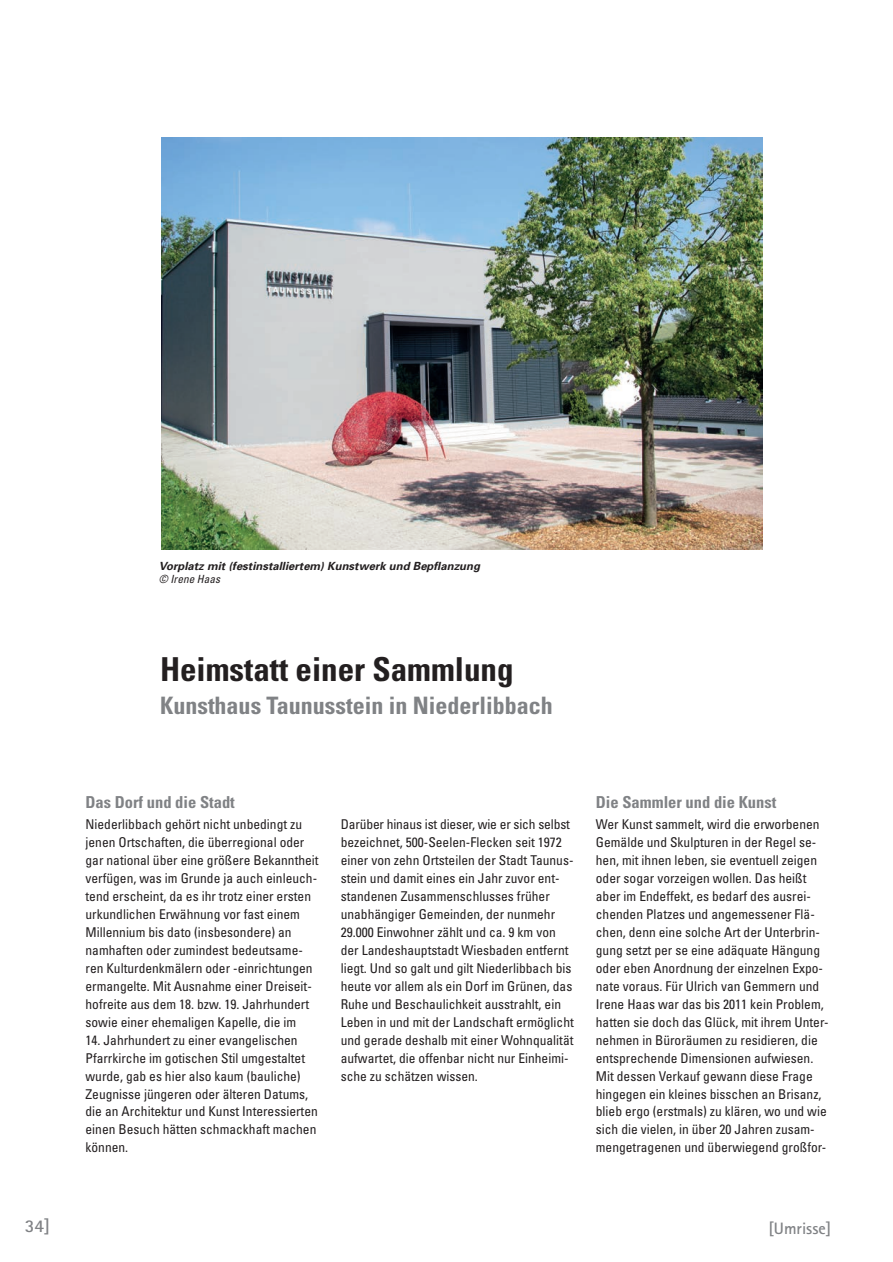
<style>
.page{position:relative;width:893px;height:1262px;background:#fff}
.page>*{position:absolute;margin:0;border:0;box-sizing:border-box;transform-origin:0 0}
.t1{font:700 condensed 33px "Univers";color:#231f20}
.t2{font:700 condensed 24px "Univers";color:#808285}
.t3{font:700 18px "Rotis Sans Serif";color:#808285}
.t4{font:700 condensed 16.5px "Univers";color:#808285}
.t5{font:700 16.5px "Rotis Sans Serif";color:#808285}
.t6{font:condensed 13.5px/18px "Univers";color:#231f20}
.t7{font:italic 700 11.25px "Univers";letter-spacing:.005em;color:#231f20}
.t8{font:italic condensed 11.25px "Univers";letter-spacing:.005em;color:#231f20}
</style>
<div class="page">
<img style="left:161px;top:138px;width:602px;height:412px">
<p class="t7" style="left:159px;top:561px;width:323px">Vorplatz mit (festinstalliertem) Kunstwerk und Bepflanzung</p>
<p class="t8" style="left:159px;top:575px;width:63px">© Irene Haas</p>
<h1 class="t1" style="left:160px;top:657px;width:355px">Heimstatt einer Sammlung</h1>
<h2 class="t2" style="left:160px;top:696px;width:394px">Kunsthaus Taunusstein in Niederlibbach</h2>
<p class="t4" style="left:85px;top:796px;width:151px">Das Dorf und die Stadt</p>
<p class="t6" style="left:85px;top:816px;width:235px">Niederlibbach gehört nicht unbedingt zu jenen Ortschaften, die überregional oder gar national über eine größere Bekanntheit verfügen, was im Grunde ja auch einleuch&shy;tend erscheint, da es ihr trotz einer ersten urkundlichen Erwähnung vor fast einem Millennium bis dato (insbesondere) an namhaften oder zumindest bedeutsame&shy;ren Kulturdenkmälern oder -einrichtungen ermangelte. Mit Ausnahme einer Dreiseit&shy;hofreite aus dem 18. bzw. 19. Jahrhundert sowie einer ehemaligen Kapelle, die im</p>
<p class="t6" style="left:85px;top:1032px;width:234px">14. Jahrhundert zu einer evangelischen Pfarrkirche im gotischen Stil umgestaltet wurde, gab es hier also kaum (bauliche)<br>Zeugnisse jüngeren oder älteren Datums, die an Architektur und Kunst Interessierten einen Besuch hätten schmackhaft machen können.</p>
<p class="t6" style="left:341px;top:816px;width:235px">Darüber hinaus ist dieser, wie er sich selbst bezeichnet, 500-Seelen-Flecken seit 1972 einer von zehn Ortsteilen der Stadt Taunus&shy;stein und damit eines ein Jahr zuvor ent&shy;standenen Zusammenschlusses früher unabhängiger Gemeinden, der nunmehr 29.000 Einwohner zählt und ca. 9 km von der Landeshauptstadt Wiesbaden entfernt liegt. Und so galt und gilt Niederlibbach bis heute vor allem als ein Dorf im Grünen, das Ruhe und Beschaulichkeit ausstrahlt, ein Leben in und mit der Landschaft ermöglicht und gerade deshalb mit einer Wohnqualität aufwartet, die offenbar nicht nur Einheimi&shy;sche zu schätzen wissen.</p>
<p class="t4" style="left:596px;top:796px;width:182px">Die Sammler und die Kunst</p>
<p class="t6" style="left:596px;top:816px;width:234px">Wer Kunst sammelt, wird die erworbenen Gemälde und Skulpturen in der Regel se&shy;hen, mit ihnen leben, sie eventuell zeigen oder sogar vorzeigen wollen. Das heißt aber im Endeffekt, es bedarf des ausrei&shy;chenden Platzes und angemessener Flä&shy;chen, denn eine solche Art der Unterbrin&shy;gung setzt per se eine adäquate Hängung oder eben Anordnung der einzelnen Expo&shy;nate voraus. Für Ulrich van Gemmern und Irene Haas war das bis 2011 kein Problem, hatten sie doch das Glück, mit ihrem Unter&shy;nehmen in Büroräumen zu residieren, die entsprechende Dimensionen aufwiesen.<br>Mit dessen Verkauf gewann diese Frage hingegen ein kleines bisschen an Brisanz, blieb ergo (erstmals) zu klären, wo und wie sich die vielen, in über 20 Jahren zusam&shy;mengetragenen und überwiegend großfor-</p>
<h3 class="t3" style="left:25px;top:1219px;width:27px">34]</h3>
<p class="t5" style="left:768px;top:1223px;width:64px">[Umrisse]</p>
</div>
